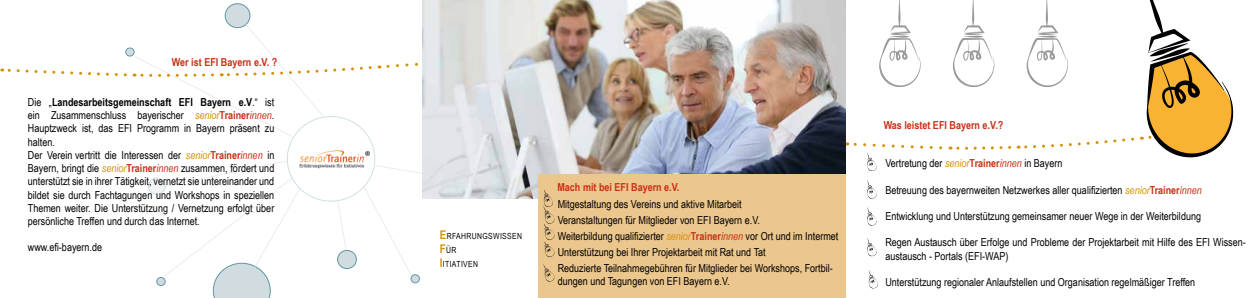
<style>
.page{position:relative;width:1259px;height:298px;background:#fff}
.page>*{position:absolute;margin:0;border:0;box-sizing:border-box;transform-origin:0 0}
.t1{font:18px "Minion Pro";color:#000}
.t2{font:11px/13.2px "Arial Narrow";color:#000}
.t3{font:700 11px "Arial Narrow";color:#c93017}
.t4{font:8.4px/14.4px "Arial Narrow";letter-spacing:.045em;color:#000}
.s1{font-weight:700}
.s2{font-style:italic;color:#d59107}
.s3{font-weight:700;color:#c93017}
.s4{font-style:italic;color:#c93017}
.s5{font-weight:700;font-size:12px;color:#d59107}
</style>
<div class="page">
<div style="left:157px;top:277px;width:8px;height:8px;background:#d1dce1;border-radius:50%"></div>
<div style="left:157px;top:277px;width:8px;height:8px;border:1px solid #6196a2;border-radius:50%"></div>
<div style="left:411px;top:274px;width:8px;height:8px;background:#d1dce1;border-radius:50%"></div>
<div style="left:411px;top:274px;width:9px;height:9px;border:1px solid #6196a2;border-radius:50%"></div>
<div style="left:337px;top:250px;width:19px;height:18px;background:#d1dce1;border-radius:50%"></div>
<div style="left:337px;top:250px;width:20px;height:18px;border:1px solid #6196a2;border-radius:50%"></div>
<div style="left:225px;top:4px;width:25px;height:24px;background:#d1dce1;border-radius:50%"></div>
<div style="left:225px;top:3px;width:25px;height:25px;border:1px solid #6196a2;border-radius:50%"></div>
<div style="left:126px;top:48px;width:8px;height:8px;background:#d1dce1;border-radius:50%"></div>
<div style="left:125px;top:48px;width:9px;height:8px;border:1px solid #6196a2;border-radius:50%"></div>
<div style="left:148px;top:178px;width:17px;height:16px;background:#f1f4f6;border-radius:50%"></div>
<div style="left:148px;top:178px;width:17px;height:16px;border:1px solid #6196a2;border-radius:50%"></div>
<svg style="left:337px;top:198px;width:10px;height:53px"></svg>
<svg style="left:363px;top:186px;width:48px;height:89px"></svg>
<svg style="left:374px;top:165px;width:49px;height:9px"></svg>
<svg style="left:162px;top:160px;width:138px;height:138px"></svg>
<svg style="left:379px;top:60px;width:44px;height:10px"></svg>
<svg style="left:134px;top:23px;width:238px;height:114px"></svg>
<svg style="left:2px;top:68px;width:125px;height:9px"></svg>
<svg style="left:950px;top:146px;width:62px;height:4px"></svg>
<svg style="left:879px;top:0;width:41px;height:87px"></svg>
<svg style="left:953px;top:0;width:41px;height:87px"></svg>
<svg style="left:1018px;top:0;width:215px;height:157px"></svg>
<img style="left:423px;top:0;width:422px;height:198px">
<img style="left:296px;top:150px;width:69px;height:18px">
<svg style="left:846px;top:142px;width:97px;height:29px"></svg>
<svg style="left:867px;top:180px;width:9px;height:19px"></svg>
<svg style="left:867px;top:207px;width:9px;height:19px"></svg>
<svg style="left:867px;top:238px;width:9px;height:18px"></svg>
<svg style="left:868px;top:270px;width:10px;height:18px"></svg>
<div style="left:538px;top:175px;width:307px;height:123px;background:#ebc68d"></div>
<svg style="left:543px;top:190px;width:11px;height:67px"></svg>
<svg style="left:543px;top:264px;width:11px;height:17px"></svg>
<p class="t3" style="left:172px;top:53px;width:107px">Wer ist EFI Bayern e.V. ?</p>
<p class="t2" style="left:28px;top:95px;width:248px">Die „<span class="s1">Landesarbeitsgemeinschaft EFI Bayern e.V</span>.“ ist ein Zusammenschluss bayerischer <span class="s2">senior</span><span class="s3">Trainer</span><span class="s4">innen</span>.<br>Hauptzweck ist, das EFI Programm in Bayern präsent zu halten.<br>Der Verein vertritt die Interessen der <span class="s2">senior</span><span class="s3">Trainer</span><span class="s4">innen</span> in Bayern, bringt die <span class="s2">senior</span><span class="s3">Trainer</span><span class="s4">innen</span> zusammen, fördert und unterstützt sie in ihrer Tätigkeit, vernetzt sie untereinander und bildet sie durch Fachtagungen und Workshops in speziellen Themen weiter. Die Unterstützung / Vernetzung erfolgt über persönliche Treffen und durch das Internet.</p>
<p class="t2" style="left:28px;top:240px;width:76px">www.efi-bayern.de</p>
<h1 class="t1" style="left:365px;top:145px;width:7px">®</h1>
<p class="t4" style="left:440px;top:228px;width:84px"><span class="s5">E</span>RFAHRUNGSWISSEN<br><span class="s5">F</span>ÜR<br><span class="s5">I</span>ITIATIVEN</p>
<p class="t3" style="left:557px;top:178px;width:123px">Mach mit bei EFI Bayern e.V.</p>
<p class="t2" style="left:558px;top:195px;width:282px;line-height:16px">Mitgestaltung des Vereins und aktive Mitarbeit<br>Veranstaltungen für Mitglieder von EFI Bayern e.V.<br>Weiterbildung qualifizierter <span class="s2">senior</span><span class="s3">Trainer</span><span class="s4">innen</span> vor Ort und im Intermet Unterstützung bei Ihrer Projektarbeit mit Rat und Tat<br>Reduzierte Teilnahmegebühren für Mitglieder bei Workshops, Fortbil-</p>
<p class="t2" style="left:558px;top:274px;width:174px">dungen und Tagungen von EFI Bayern e.V.</p>
<p class="t3" style="left:883px;top:117px;width:121px">Was leistet EFI Bayern e.V.?</p>
<p class="t2" style="left:885px;top:156px;width:178px">Vertretung der <span class="s2">senior</span><span class="s3">Trainer</span><span class="s4">innen</span> in Bayern</p>
<p class="t2" style="left:885px;top:183px;width:318px">Betreuung des bayernweiten Netzwerkes aller qualifizierten <span class="s2">senior</span><span class="s3">Trainer</span><span class="s4">innen</span></p>
<p class="t2" style="left:885px;top:209px;width:317px">Entwicklung und Unterstützung gemeinsamer neuer Wege in der Weiterbildung</p>
<p class="t2" style="left:885px;top:235px;width:362px">Regen Austausch über Erfolge und Probleme der Projektarbeit mit Hilfe des EFI Wissen&shy;austausch - Portals (EFI-WAP)</p>
<p class="t2" style="left:885px;top:275px;width:311px">Unterstützung regionaler Anlaufstellen und Organisation regelmäßiger Treffen</p>
</div>
